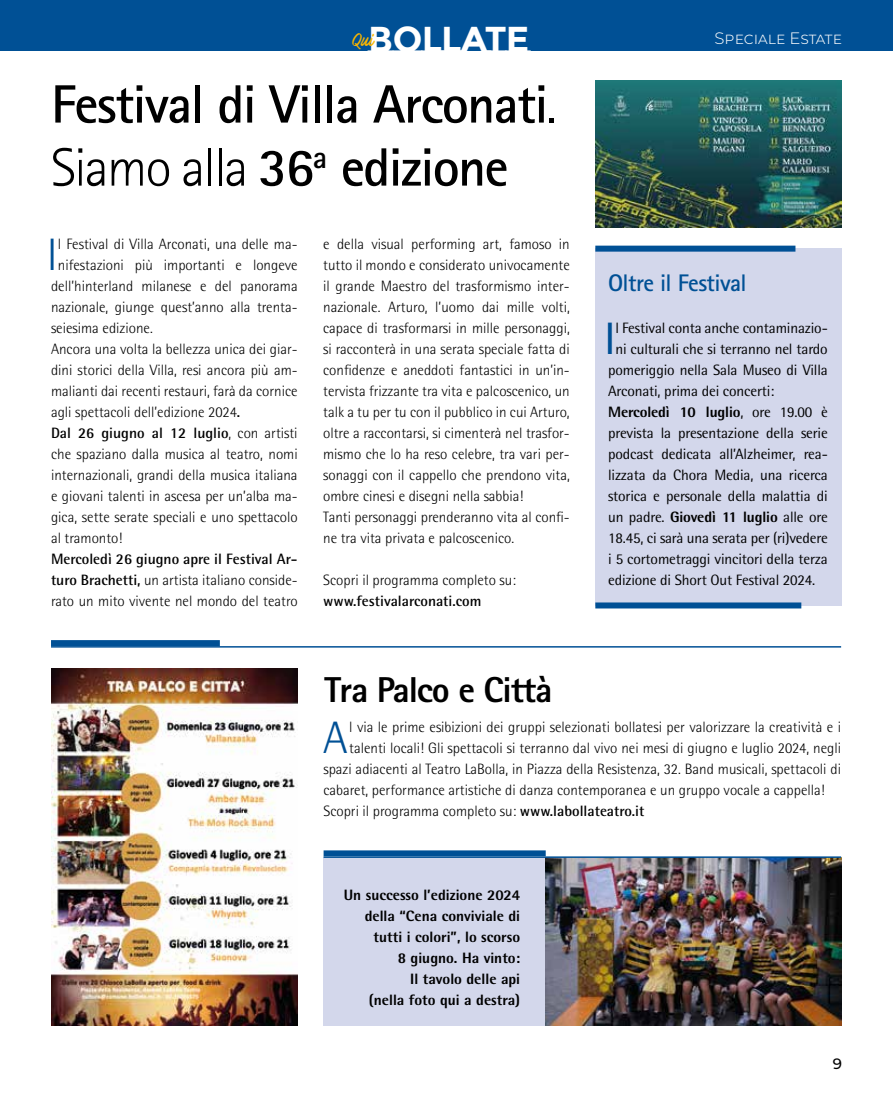
<style>
.page{position:relative;width:893px;height:1106px;background:#fff}
.page>*{position:absolute;margin:0;border:0;box-sizing:border-box;transform-origin:0 0}
.t1{font:700 54px/63px "Rotis Sans Serif Std";letter-spacing:-.03em;color:#000}
.t2{font:300 45.45px "Rotis Semi Sans Std";color:#005095}
.t3{font:45.45px "Rotis Semi Sans Std";color:#005095}
.t4{font:800 36px "Rotis Sans Serif Std";letter-spacing:-.03em;color:#000}
.t5{font:700 36px "Montserrat Subrayada";letter-spacing:-.025em;color:#fff}
.t6{font:700 24px "Rotis Sans Serif Std";letter-spacing:-.025em;color:#005095}
.t7{font:300 16.5px "Montserrat";color:#fff}
.t8{font:16.2px "Mark My Words";color:#fab600}
.t9{font:300 15px/21px "Rotis Semi Sans Std";color:#000;text-align:justify}
.t10{font:15px "Rotis Semi Sans Std";letter-spacing:-.01em;color:#000}
.t11{font:800 15px/21px "Rotis Semi Sans Std";color:#000;text-align:right}
.t12{font:700 15px "Rotis Semi Sans Std";color:#000}
.t13{font:500 15px "Montserrat";color:#000}
.s1{font-weight:300}
.s2{font-weight:700}
.s3{font-weight:400}
.s4{font-weight:800}
</style>
<div class="page">
<div style="left:323px;top:858px;width:519px;height:168px;background:#d3d7eb"></div>
<div style="left:0;top:0;width:893px;height:50px;background:#005095"></div>
<div style="left:51px;top:640px;width:169px;height:6px;background:#005095"></div>
<hr style="left:51px;top:646px;width:790px;height:1px;background:#005095">
<img style="left:595px;top:81px;width:247px;height:147px">
<img style="left:51px;top:669px;width:247px;height:356px">
<div style="left:595px;top:249px;width:247px;height:357px;background:#d3d7eb"></div>
<div style="left:595px;top:246px;width:200px;height:6px;background:#005095"></div>
<div style="left:595px;top:602px;width:206px;height:6px;background:#005095"></div>
<img style="left:546px;top:858px;width:296px;height:168px">
<div style="left:324px;top:850px;width:222px;height:6px;background:#005095"></div>
<hr style="left:324px;top:856px;width:517px;height:2px;background:#005095">
<h3 class="t5" style="left:368px;top:18px;width:163px">BOLLATE</h3>
<p class="t7" style="left:714px;top:27px;width:129px">Speciale Estate</p>
<h1 class="t1" style="left:51px;top:72px;width:507px">Festival di Villa Arconati<span class="s1">.<br>Siamo alla</span> 36<sup>a</sup> edizione</h1>
<p class="t8" style="left:352px;top:31px;width:24px">Qui</p>
<h2 class="t2" style="left:47px;top:228px;width:12px">I</h2>
<p class="t9" style="left:58px;top:233px;width:241px">l Festival di Villa Arconati, una delle ma-</p>
<p class="t9" style="left:58px;top:254px;width:241px">nifestazioni più importanti e longeve</p>
<p class="t9" style="left:51px;top:275px;width:248px">dell’hinterland milanese e del panorama</p>
<p class="t9" style="left:51px;top:296px;width:248px">nazionale, giunge quest’anno alla trenta-</p>
<p class="t9" style="left:51px;top:317px;width:103px">seiesima edizione.</p>
<p class="t9" style="left:51px;top:338px;width:248px">Ancora una volta la bellezza unica dei giar-</p>
<p class="t9" style="left:51px;top:359px;width:248px">dini storici della Villa, resi ancora più am-</p>
<p class="t9" style="left:51px;top:380px;width:248px">malianti dai recenti restauri, farà da cornice</p>
<p class="t9" style="left:51px;top:401px;width:191px">agli spettacoli dell’edizione 2024<span class="s2">.</span></p>
<p class="t12" style="left:51px;top:423px;width:248px">Dal 26 giugno al 12 luglio<span class="s1">, con artisti</span></p>
<p class="t9" style="left:51px;top:443px;width:248px">che spaziano dalla musica al teatro, nomi</p>
<p class="t9" style="left:51px;top:464px;width:248px">internazionali, grandi della musica italiana</p>
<p class="t9" style="left:51px;top:485px;width:248px">e giovani talenti in ascesa per un’alba ma-</p>
<p class="t9" style="left:51px;top:506px;width:248px">gica, sette serate speciali e uno spettacolo</p>
<p class="t9" style="left:51px;top:527px;width:73px">al tramonto!</p>
<p class="t9" style="left:51px;top:548px;width:248px"><span class="s2">Mercoledì 26 giugno apre il Festival Ar&shy;turo Brachetti,</span> un artista italiano conside&shy;rato un mito vivente nel mondo del teatro</p>
<p class="t9" style="left:323px;top:233px;width:248px;text-align:left">e della visual performing art, famoso in tutto il mondo e considerato univocamente il grande Maestro del trasformismo inter&shy;nazionale. Arturo, l’uomo dai mille volti, capace di trasformarsi in mille personaggi, si racconterà in una serata speciale fatta di confidenze e aneddoti fantastici in un’in&shy;tervista frizzante tra vita e palcoscenico, un talk a tu per tu con il pubblico in cui Arturo, oltre a raccontarsi, si cimenterà nel trasfor&shy;mismo che lo ha reso celebre, tra vari per&shy;sonaggi con il cappello che prendono vita, ombre cinesi e disegni nella sabbia!<br>Tanti personaggi prenderanno vita al confi&shy;ne tra vita privata e palcoscenico.</p>
<p class="t9" style="left:323px;top:569px;width:194px">Scopri il programma completo su:</p>
<p class="t12" style="left:323px;top:591px;width:160px">www.festivalarconati.com</p>
<h3 class="t6" style="left:608px;top:267px;width:140px">Oltre il Festival</h3>
<h2 class="t3" style="left:604px;top:311px;width:13px">I</h2>
<p class="t10" style="left:615px;top:319px;width:214px">l Festival conta anche contaminazio-</p>
<p class="t10" style="left:615px;top:340px;width:214px">ni culturali che si terranno nel tardo</p>
<p class="t10" style="left:608px;top:361px;width:221px">pomeriggio nella Sala Museo di Villa</p>
<p class="t10" style="left:608px;top:382px;width:168px">Arconati, prima dei concerti:</p>
<p class="t11" style="left:608px;top:401px;width:221px">Mercoledì 10 luglio<span class="s3">, ore 19.00 è</span></p>
<p class="t10" style="left:608px;top:424px;width:221px">prevista la presentazione della serie</p>
<p class="t10" style="left:608px;top:445px;width:221px">podcast dedicata all’Alzheimer, rea-</p>
<p class="t10" style="left:608px;top:466px;width:221px">lizzata da Chora Media, una ricerca</p>
<p class="t10" style="left:608px;top:487px;width:221px">storica e personale della malattia di</p>
<p class="t10" style="left:608px;top:508px;width:221px">un padre. <span class="s4">Giovedì 11 luglio</span> alle ore</p>
<p class="t10" style="left:608px;top:529px;width:221px">18.45, ci sarà una serata per (ri)vedere</p>
<p class="t10" style="left:608px;top:550px;width:221px">i 5 cortometraggi vincitori della terza</p>
<p class="t10" style="left:608px;top:571px;width:209px">edizione di Short Out Festival 2024.</p>
<h3 class="t4" style="left:325px;top:667px;width:229px">Tra Palco e Città</h3>
<h2 class="t2" style="left:323px;top:711px;width:26px">A</h2>
<p class="t9" style="left:349px;top:716px;width:493px">l via le prime esibizioni dei gruppi selezionati bollatesi per valorizzare la creatività e i</p>
<p class="t9" style="left:349px;top:737px;width:493px">talenti locali! Gli spettacoli si terranno dal vivo nei mesi di giugno e luglio 2024, negli</p>
<p class="t9" style="left:323px;top:758px;width:519px">spazi adiacenti al Teatro LaBolla, in Piazza della Resistenza, 32. Band musicali, spettacoli di</p>
<p class="t9" style="left:323px;top:779px;width:503px">cabaret, performance artistiche di danza contemporanea e un gruppo vocale a cappella!</p>
<p class="t9" style="left:323px;top:800px;width:322px">Scopri il programma completo su: <span class="s2">www.labollateatro.it</span></p>
<p class="t11" style="left:344px;top:884px;width:178px">Un successo l’edizione 2024 della “Cena conviviale di tutti i colori”, lo scorso<br>8 giugno. Ha vinto:<br>Il tavolo delle api<br>(nella foto qui a destra)</p>
<p class="t13" style="left:833px;top:1053px;width:11px">9</p>
</div>
